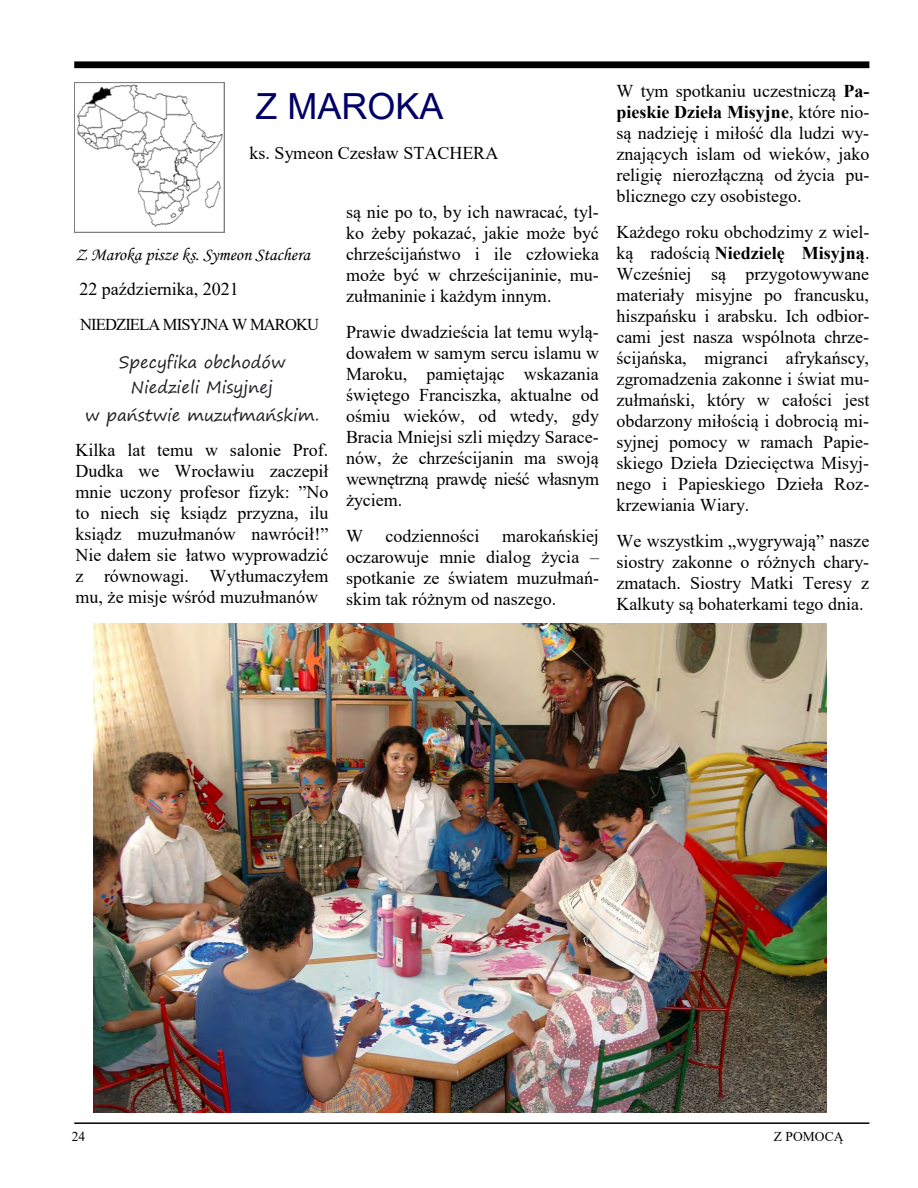
<style>
.page{position:relative;width:918px;height:1188px;background:#fff}
.page>*{position:absolute;margin:0;border:0;box-sizing:border-box;transform-origin:0 0}
.t1{font:36px "Arial";color:#006}
.t2{font:18px/21px "Times New Roman";color:#000;text-align:justify}
.t3{font:18px "Monotype Corsiva";color:#000}
.t4{font:16.5px "Segoe Print";color:#202124}
.t5{font:16.5px "Times New Roman";letter-spacing:-.05em;color:#000}
.t6{font:13.5px "Times New Roman";color:#000}
.s1{font-weight:700}
</style>
<div class="page">
<div style="left:74px;top:61px;width:795px;height:7px;background:#000"></div>
<hr style="left:74px;top:1122px;width:795px;height:2px;background:#000">
<img style="left:93px;top:623px;width:734px;height:490px">
<img style="left:77px;top:85px;width:144px;height:142px">
<div style="left:74px;top:82px;width:150px;height:150px;border:2px solid #7f7f7f"></div>
<p class="t1" style="left:255px;top:86px;width:189px">Z MAROKA</p>
<p class="t2" style="left:250px;top:142px;width:250px">ks. Symeon Czesław STACHERA</p>
<p class="t3" style="left:76px;top:246px;width:236px">Z Maroka pisze ks. Symeon Stachera</p>
<p class="t2" style="left:79px;top:279px;width:161px">22 października, 2021</p>
<p class="t5" style="left:80px;top:316px;width:241px">NIEDZIELA MISYJNA W MAROKU</p>
<p class="t4" style="left:119px;top:348px;width:168px">Specyfika obchodów</p>
<p class="t4" style="left:131px;top:372px;width:144px">Niedzieli Misyjnej</p>
<p class="t4" style="left:85px;top:401px;width:235px">w państwie muzułmańskim.</p>
<p class="t2" style="left:76px;top:440px;width:255px">Kilka lat temu w salonie Prof.<br>Dudka we Wrocławiu zaczepił mnie uczony profesor fizyk: ”No to niech się ksiądz przyzna, ilu ksiądz muzułmanów nawrócił!” Nie dałem sie łatwo wyprowadzić z równowagi. Wytłumaczyłem mu, że misje wśród muzułmanów</p>
<p class="t2" style="left:346px;top:201px;width:255px">są nie po to, by ich nawracać, tyl&shy;ko żeby pokazać, jakie może być chrześcijaństwo i ile człowieka może być w chrześcijaninie, mu&shy;zułmaninie i każdym innym.</p>
<p class="t2" style="left:346px;top:321px;width:255px">Prawie dwadzieścia lat temu wylą&shy;dowałem w samym sercu islamu w Maroku, pamiętając wskazania świętego Franciszka, aktualne od ośmiu wieków, od wtedy, gdy Bracia Mniejsi szli między Sarace&shy;nów, że chrześcijanin ma swoją wewnętrzną prawdę nieść własnym życiem.</p>
<p class="t2" style="left:346px;top:525px;width:18px">W</p>
<p class="t2" style="left:386px;top:525px;width:95px">codzienności</p>
<p class="t2" style="left:346px;top:525px;width:255px;text-indent:156px">marokańskiej oczarowuje mnie dialog życia – spotkanie ze światem muzułmań&shy;skim tak różnym od naszego.</p>
<p class="t2" style="left:616px;top:81px;width:255px">W tym spotkaniu uczestniczą <span class="s1">Pa&shy;pieskie Dzieła Misyjne</span>, które nio&shy;są nadzieję i miłość dla ludzi wy&shy;znających islam od wieków, jako religię nierozłączną od życia pu&shy;blicznego czy osobistego.</p>
<p class="t2" style="left:616px;top:222px;width:255px">Każdego roku obchodzimy z wiel&shy;ką radością <span class="s1">Niedzielę Misyjną</span>.<br>Wcześniej są przygotowywane materiały misyjne po francusku, hiszpańsku i arabsku. Ich odbior&shy;cami jest nasza wspólnota chrze&shy;ścijańska, migranci afrykańscy, zgromadzenia zakonne i świat mu&shy;zułmański, który w całości jest obdarzony miłością i dobrocią mi&shy;syjnej pomocy w ramach Papie&shy;skiego Dzieła Dziecięctwa Misyj&shy;nego i Papieskiego Dzieła Roz&shy;krzewiania Wiary.</p>
<p class="t2" style="left:616px;top:530px;width:254px">We wszystkim „wygrywają” nasze siostry zakonne o różnych chary&shy;zmatach. Siostry Matki Teresy z Kalkuty są bohaterkami tego dnia.</p>
<p class="t6" style="left:72px;top:1129px;width:15px">24</p>
<p class="t6" style="left:774px;top:1129px;width:71px">Z POMOCĄ</p>
</div>
